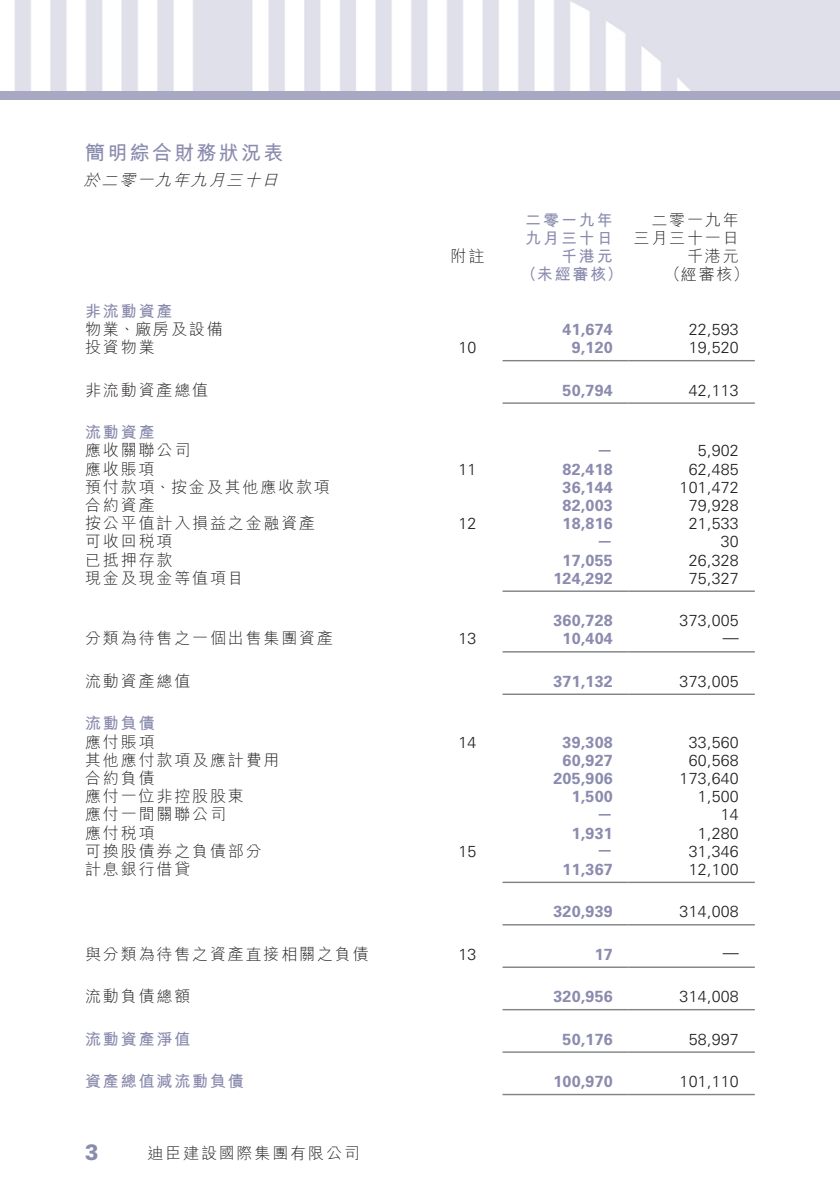
<style>
.page{position:relative;width:840px;height:1191px;background:#fff}
.page>*{position:absolute;margin:0;border:0;box-sizing:border-box;transform-origin:0 0}
.t1{font:900 22px "Univers LT Std";color:#8a8bae;scale:.9 1}
._03_H1{font:700 20px "M Hei HK";letter-spacing:.115em;color:#8a8bae}
._01_Body_Text{font:300 16px "M Hei HK";letter-spacing:.115em;color:#231f20}
._01_Body_Text-2{font:300 16px "Univers LT Std";letter-spacing:.015em;color:#231f20}
._01_Body_Text-3{font:700 16px "Univers LT Std";letter-spacing:.015em;color:#8a8bae}
._01_Body_Text-4{font:700 16px "M Hei HK";letter-spacing:.115em;color:#8a8bae}
._11_P0{font:italic 300 16px "M Hei HK";color:#231f20}
._11_P0-2{font:300 16px "M Hei HK";color:#231f20}
</style>
<div class="page">
<img style="left:14px;top:0;width:825px;height:91px">
<div style="left:0;top:91px;width:839px;height:8px;background:#a8a8c2"></div>
<hr style="left:502px;top:360px;width:126px;height:1px;background:#808285">
<hr style="left:628px;top:360px;width:126px;height:1px;background:#808285">
<hr style="left:502px;top:402px;width:126px;height:2px;background:#808285">
<hr style="left:628px;top:402px;width:126px;height:2px;background:#808285">
<hr style="left:502px;top:590px;width:126px;height:2px;background:#808285">
<hr style="left:628px;top:590px;width:126px;height:2px;background:#808285">
<hr style="left:502px;top:651px;width:126px;height:1px;background:#808285">
<hr style="left:628px;top:651px;width:126px;height:1px;background:#808285">
<hr style="left:502px;top:693px;width:126px;height:2px;background:#808285">
<hr style="left:628px;top:693px;width:126px;height:2px;background:#808285">
<hr style="left:502px;top:881px;width:126px;height:2px;background:#808285">
<hr style="left:628px;top:881px;width:126px;height:2px;background:#808285">
<hr style="left:502px;top:924px;width:126px;height:1px;background:#808285">
<hr style="left:628px;top:924px;width:126px;height:1px;background:#808285">
<hr style="left:502px;top:966px;width:126px;height:2px;background:#808285">
<hr style="left:628px;top:966px;width:126px;height:2px;background:#808285">
<hr style="left:502px;top:1009px;width:126px;height:1px;background:#808285">
<hr style="left:628px;top:1009px;width:126px;height:1px;background:#808285">
<hr style="left:502px;top:1051px;width:126px;height:1px;background:#808285">
<hr style="left:628px;top:1051px;width:126px;height:1px;background:#808285">
<hr style="left:502px;top:1093px;width:126px;height:2px;background:#808285">
<hr style="left:628px;top:1093px;width:126px;height:2px;background:#808285">
<p class="_03_H1" style="left:85px;top:138px;width:200px">簡明綜合財務狀況表</p>
<p class="_11_P0" style="left:83px;top:168px;width:201px">於二零一九年九月三十日</p>
<p class="_11_P0-2" style="left:450px;top:245px;width:35px">附註</p>
<p class="_01_Body_Text-4" style="left:525px;top:208px;width:89px">二零一九年</p>
<p class="_01_Body_Text-4" style="left:525px;top:226px;width:89px">九月三十日</p>
<p class="_01_Body_Text-4" style="left:560px;top:245px;width:53px">千港元</p>
<p class="_01_Body_Text" style="left:651px;top:209px;width:89px">二零一九年</p>
<p class="_01_Body_Text" style="left:633px;top:227px;width:107px">三月三十一日</p>
<p class="_01_Body_Text" style="left:686px;top:245px;width:53px">千港元</p>
<p class="_01_Body_Text-4" style="left:520px;top:263px;width:103px">（未經審核）</p>
<p class="_01_Body_Text" style="left:664px;top:263px;width:86px">（經審核(</p>
<p class="_01_Body_Text-4" style="left:85px;top:299px;width:89px">非流動資產</p>
<p class="_01_Body_Text" style="left:85px;top:318px;width:139px">物業、廠房及設備</p>
<p class="_01_Body_Text-3" style="left:562px;top:320px;width:52px">41,674</p>
<p class="_01_Body_Text-2" style="left:688px;top:320px;width:52px">22,593</p>
<p class="_01_Body_Text" style="left:85px;top:336px;width:71px">投資物業</p>
<p class="_01_Body_Text-2" style="left:458px;top:338px;width:20px">10</p>
<p class="_01_Body_Text-3" style="left:571px;top:338px;width:42px">9,120</p>
<p class="_01_Body_Text-2" style="left:688px;top:338px;width:52px">19,520</p>
<p class="_01_Body_Text" style="left:85px;top:379px;width:124px">非流動資產總值</p>
<p class="_01_Body_Text-4" style="left:85px;top:421px;width:71px">流動資產</p>
<p class="_01_Body_Text-3" style="left:562px;top:381px;width:52px">50,794</p>
<p class="_01_Body_Text-2" style="left:688px;top:380px;width:52px">42,113</p>
<p class="_01_Body_Text" style="left:85px;top:439px;width:107px">應收關聯公司</p>
<p class="_01_Body_Text-3" style="left:596px;top:440px;width:17px">—</p>
<p class="_01_Body_Text-2" style="left:697px;top:441px;width:42px">5,902</p>
<p class="_01_Body_Text" style="left:85px;top:457px;width:71px">應收賬項</p>
<p class="_01_Body_Text-2" style="left:458px;top:459px;width:20px">11</p>
<p class="_01_Body_Text-3" style="left:562px;top:459px;width:52px">82,418</p>
<p class="_01_Body_Text-2" style="left:688px;top:459px;width:52px">62,485</p>
<p class="_01_Body_Text" style="left:85px;top:476px;width:246px">預付款項、按金及其他應收款項</p>
<p class="_01_Body_Text-3" style="left:562px;top:478px;width:52px">36,144</p>
<p class="_01_Body_Text-2" style="left:679px;top:477px;width:61px">101,472</p>
<p class="_01_Body_Text" style="left:85px;top:494px;width:71px">合約資產</p>
<p class="_01_Body_Text-3" style="left:562px;top:496px;width:52px">82,003</p>
<p class="_01_Body_Text-2" style="left:688px;top:496px;width:52px">79,928</p>
<p class="_01_Body_Text" style="left:85px;top:512px;width:231px">按公平值計入損益之金融資產</p>
<p class="_01_Body_Text-2" style="left:458px;top:514px;width:20px">12</p>
<p class="_01_Body_Text-3" style="left:562px;top:514px;width:52px">18,816</p>
<p class="_01_Body_Text-2" style="left:688px;top:514px;width:52px">21,533</p>
<p class="_01_Body_Text" style="left:85px;top:530px;width:89px">可收回稅項</p>
<p class="_01_Body_Text-3" style="left:596px;top:531px;width:17px">—</p>
<p class="_01_Body_Text-2" style="left:720px;top:532px;width:20px">30</p>
<p class="_01_Body_Text" style="left:85px;top:548px;width:89px">已抵押存款</p>
<p class="_01_Body_Text-3" style="left:562px;top:550px;width:52px">17,055</p>
<p class="_01_Body_Text-2" style="left:688px;top:550px;width:52px">26,328</p>
<p class="_01_Body_Text" style="left:85px;top:567px;width:160px">現金及現金等值項目</p>
<p class="_01_Body_Text-3" style="left:553px;top:569px;width:61px">124,292</p>
<p class="_01_Body_Text-2" style="left:688px;top:568px;width:52px">75,327</p>
<p class="_01_Body_Text-3" style="left:553px;top:611px;width:61px">360,728</p>
<p class="_01_Body_Text-2" style="left:679px;top:611px;width:61px">373,005</p>
<p class="_01_Body_Text" style="left:85px;top:627px;width:249px">分類為待售之一個出售集團資產</p>
<p class="_01_Body_Text-2" style="left:458px;top:629px;width:20px">13</p>
<p class="_01_Body_Text-3" style="left:562px;top:629px;width:52px">10,404</p>
<p class="_01_Body_Text-2" style="left:722px;top:627px;width:17px">—</p>
<p class="_01_Body_Text" style="left:85px;top:670px;width:107px">流動資產總值</p>
<p class="_01_Body_Text-4" style="left:85px;top:712px;width:71px">流動負債</p>
<p class="_01_Body_Text-3" style="left:553px;top:672px;width:61px">371,132</p>
<p class="_01_Body_Text-2" style="left:679px;top:671px;width:61px">373,005</p>
<p class="_01_Body_Text" style="left:85px;top:730px;width:71px">應付賬項</p>
<p class="_01_Body_Text-2" style="left:458px;top:732px;width:20px">14</p>
<p class="_01_Body_Text-3" style="left:562px;top:732px;width:52px">39,308</p>
<p class="_01_Body_Text-2" style="left:688px;top:732px;width:52px">33,560</p>
<p class="_01_Body_Text" style="left:85px;top:748px;width:196px">其他應付款項及應計費用</p>
<p class="_01_Body_Text-3" style="left:562px;top:750px;width:52px">60,927</p>
<p class="_01_Body_Text-2" style="left:688px;top:750px;width:52px">60,568</p>
<p class="_01_Body_Text" style="left:85px;top:767px;width:71px">合約負債</p>
<p class="_01_Body_Text-3" style="left:553px;top:769px;width:61px">205,906</p>
<p class="_01_Body_Text-2" style="left:679px;top:768px;width:61px">173,640</p>
<p class="_01_Body_Text" style="left:85px;top:785px;width:160px">應付一位非控股股東</p>
<p class="_01_Body_Text-3" style="left:571px;top:787px;width:42px">1,500</p>
<p class="_01_Body_Text-2" style="left:697px;top:787px;width:42px">1,500</p>
<p class="_01_Body_Text" style="left:85px;top:803px;width:142px">應付一間關聯公司</p>
<p class="_01_Body_Text-3" style="left:596px;top:803px;width:17px">—</p>
<p class="_01_Body_Text-2" style="left:720px;top:805px;width:20px">14</p>
<p class="_01_Body_Text" style="left:85px;top:821px;width:71px">應付稅項</p>
<p class="_01_Body_Text-3" style="left:571px;top:823px;width:42px">1,931</p>
<p class="_01_Body_Text-2" style="left:697px;top:823px;width:42px">1,280</p>
<p class="_01_Body_Text" style="left:85px;top:839px;width:178px">可換股債券之負債部分</p>
<p class="_01_Body_Text-2" style="left:458px;top:841px;width:20px">15</p>
<p class="_01_Body_Text-3" style="left:596px;top:840px;width:17px">—</p>
<p class="_01_Body_Text-2" style="left:688px;top:841px;width:52px">31,346</p>
<p class="_01_Body_Text" style="left:85px;top:858px;width:107px">計息銀行借貸</p>
<p class="_01_Body_Text-3" style="left:562px;top:860px;width:52px">11,367</p>
<p class="_01_Body_Text-2" style="left:688px;top:859px;width:52px">12,100</p>
<p class="_01_Body_Text-3" style="left:553px;top:902px;width:61px">320,939</p>
<p class="_01_Body_Text-2" style="left:679px;top:902px;width:61px">314,008</p>
<p class="_01_Body_Text" style="left:85px;top:942px;width:285px">與分類為待售之資產直接相關之負債</p>
<p class="_01_Body_Text-2" style="left:458px;top:944px;width:20px">13</p>
<p class="_01_Body_Text-3" style="left:594px;top:945px;width:20px">17</p>
<p class="_01_Body_Text-2" style="left:722px;top:943px;width:17px">—</p>
<p class="_01_Body_Text" style="left:85px;top:985px;width:107px">流動負債總額</p>
<p class="_01_Body_Text-3" style="left:553px;top:987px;width:61px">320,956</p>
<p class="_01_Body_Text-2" style="left:679px;top:987px;width:61px">314,008</p>
<p class="_01_Body_Text-4" style="left:85px;top:1027px;width:107px">流動資產淨值</p>
<p class="_01_Body_Text-3" style="left:562px;top:1029px;width:52px">50,176</p>
<p class="_01_Body_Text-2" style="left:688px;top:1029px;width:52px">58,997</p>
<p class="_01_Body_Text-4" style="left:85px;top:1069px;width:160px">資產總值減流動負債</p>
<p class="_01_Body_Text-3" style="left:553px;top:1072px;width:61px">100,970</p>
<p class="_01_Body_Text-2" style="left:679px;top:1071px;width:61px">101,110</p>
<h1 class="t1" style="left:85px;top:1137px;width:16px">3</h1>
<p class="_01_Body_Text" style="left:147px;top:1142px;width:214px">迪臣建設國際集團有限公司</p>
</div>
